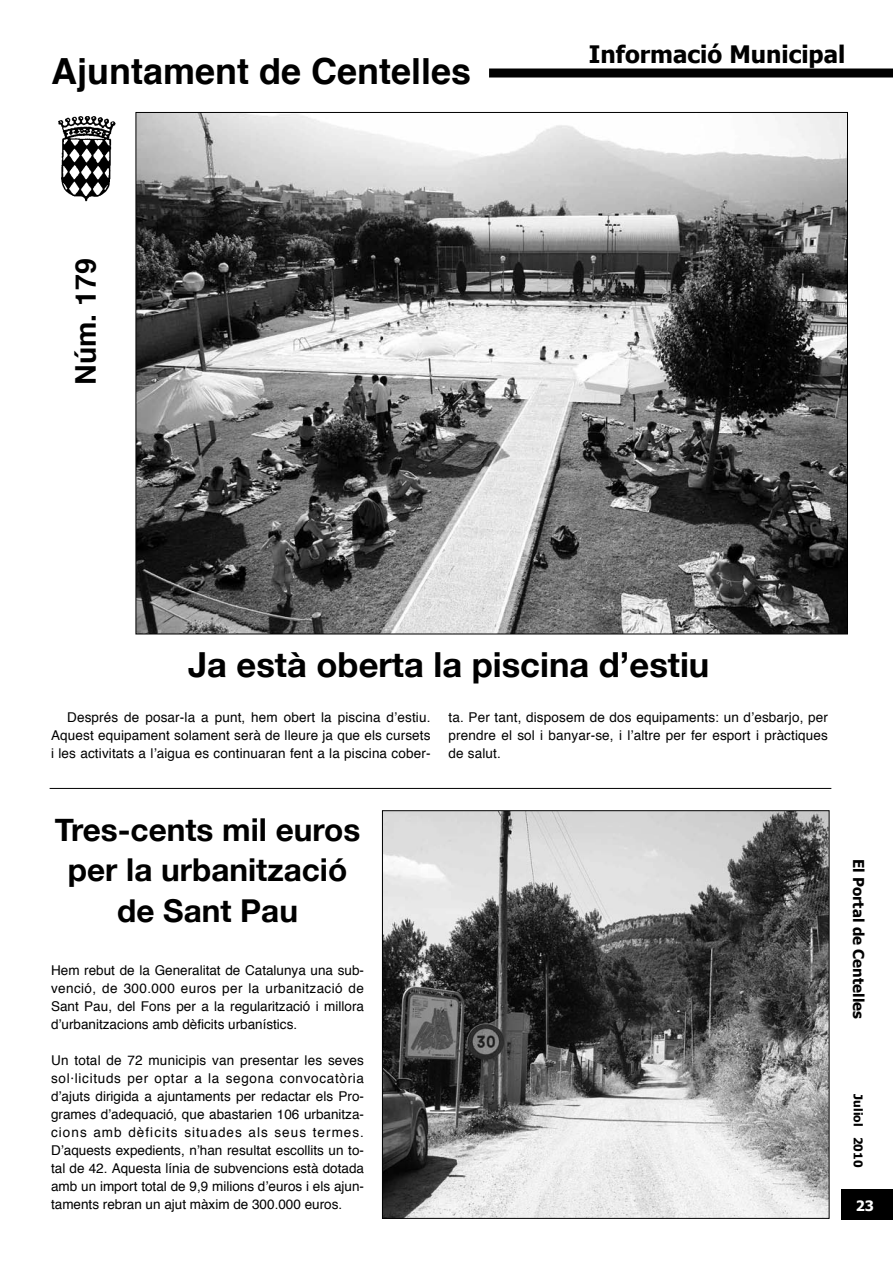
<style>
.page{position:relative;width:893px;height:1264px;background:#fff}
.page>*{position:absolute;margin:0;border:0;box-sizing:border-box;transform-origin:0 0}
.t1{font:700 36px "Helvetica";color:#000}
.t2{font:700 34.5px "Helvetica Neue";color:#000}
.t3{font:700 31.5px/40.5px "Helvetica Neue";color:#000;text-align:center}
.t4{font:700 28.5px "Helvetica";color:#000}
.t5{font:700 24px "Tahoma";color:#000}
.t6{font:700 15px "Tahoma";color:#000}
.t7{font:700 14.25px "Tahoma";color:#fff}
.t8{font:13.5px/18px "Helvetica";letter-spacing:.005em;color:#000;text-align:justify}
.t9{font:700 12px "Tahoma";color:#000}
</style>
<div class="page">
<img style="left:58px;top:116px;width:58px;height:86px">
<div style="left:489px;top:68px;width:404px;height:9px;background:#000"></div>
<img style="left:138px;top:114px;width:708px;height:518px">
<div style="left:841px;top:1188px;width:52px;height:31px;background:#000"></div>
<img style="left:384px;top:812px;width:443px;height:404px">
<hr style="left:50px;top:788px;width:781px;height:1px;background:#000">
<p class="t1" style="left:51px;top:56px;width:421px">Ajuntament de Centelles</p>
<p class="t4" style="left:74px;top:385px;width:128px;rotate:-90deg">Núm. 179</p>
<p class="t5" style="left:589px;top:39px;width:258px">Informació Municipal</p>
<p class="t2" style="left:188px;top:643px;width:523px">Ja està oberta la piscina d’estiu</p>
<p class="t8" style="left:51px;top:709px;width:381px;text-indent:16px">Després de posar-la a punt, hem obert la piscina d’estiu.<br>Aquest equipament solament serà de lleure ja que els cursets i les activitats a l’aigua es continuaran fent a la piscina cober-</p>
<p class="t8" style="left:448px;top:709px;width:381px">ta. Per tant, disposem de dos equipaments: un d’esbarjo, per prendre el sol i banyar-se, i l’altre per fer esport i pràctiques de salut.</p>
<p class="t3" style="left:55px;top:808px;width:307px">Tres-cents mil euros per la urbanització de Sant Pau</p>
<p class="t8" style="left:51px;top:961px;width:314px">Hem rebut de la Generalitat de Catalunya una sub&shy;venció, de 300.000 euros per la urbanització de Sant Pau, del Fons per a la regularització i millora d’urbanitzacions amb dèficits urbanístics.</p>
<p class="t8" style="left:51px;top:1051px;width:314px">Un total de 72 municipis van presentar les seves sol·licituds per optar a la segona convocatòria d’ajuts dirigida a ajuntaments per redactar els Pro&shy;grames d’adequació, que abastarien 106 urbanitza&shy;cions amb dèficits situades als seus termes.<br>D’aquests expedients, n’han resultat escollits un to&shy;tal de 42. Aquesta línia de subvencions està dotada amb un import total de 9,9 milions d’euros i els ajun&shy;taments rebran un ajut màxim de 300.000 euros.</p>
<p class="t6" style="left:868px;top:858px;width:161px;rotate:90deg">El Portal de Centelles</p>
<p class="t9" style="left:866px;top:1094px;width:75px;rotate:90deg">Juliol 2010</p>
<p class="t7" style="left:856px;top:1196px;width:20px">23</p>
</div>
